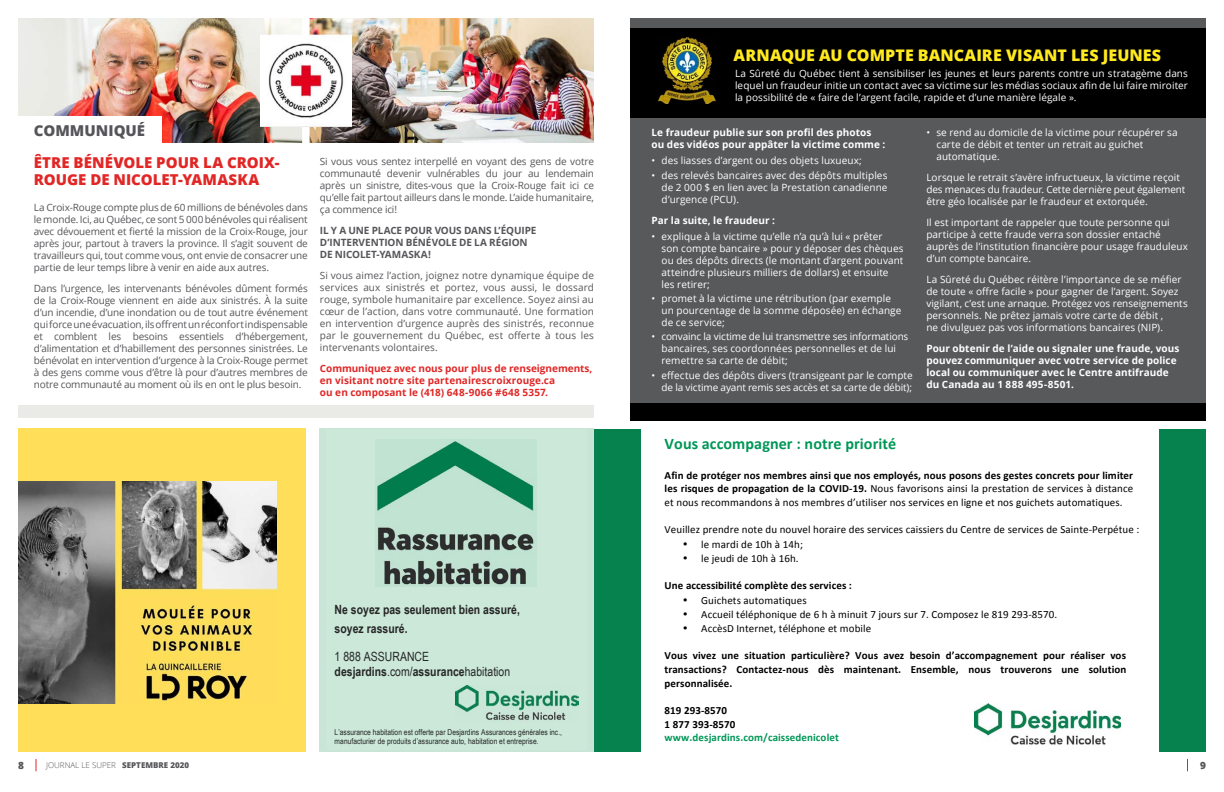
<style>
.page{position:relative;width:1224px;height:792px;background:#fff}
.page>*{position:absolute;margin:0;border:0;box-sizing:border-box;transform-origin:0 0}
.t1{font:700 16.1px "Calibri";letter-spacing:.005em;color:#009757}
.t2{font:800 16px "Open Sans";letter-spacing:.005em;color:#ffe91f}
.t3{font:800 15px/17px "Open Sans";letter-spacing:.005em;color:#e12726}
.t4{font:800 15px "Open Sans";letter-spacing:.005em;color:#56565a}
.t5{font:12.7px/14.7px "Arial Narrow";letter-spacing:.005em;color:#262626}
.t6{font:700 12.7px/19.1px "Arial Narrow";color:#262626}
.t7{font:11px/13.7px "Calibri";letter-spacing:.01em;color:#000;text-align:justify}
.t8{font:700 11px/13.7px "Calibri";letter-spacing:.01em;color:#000;text-align:justify}
.t9{font:700 11px "Calibri";letter-spacing:.01em;color:#009757}
.t10{font:10px/12px "Open Sans";letter-spacing:.005em;color:#fff}
.t11{font:10px/12px "Open Sans";letter-spacing:-.015em;color:#56565a;text-align:justify}
.t12{font:700 10px/12px "Open Sans";letter-spacing:.005em;color:#fff}
.t13{font:700 10px/12px "Open Sans";letter-spacing:.005em;color:#e12726}
.t14{font:700 10px/12px "Open Sans";letter-spacing:-.01em;color:#56565a}
.t15{font:800 10px "Open Sans";color:#56565a}
.t16{font:8.1px/9.2px "Arial Narrow";letter-spacing:.005em;color:#262626}
.t17{font:300 8px "Open Sans";color:#56565a}
.s1{font-weight:700}
.s2{font-weight:800}
</style>
<div class="page">
<img style="left:18px;top:18px;width:284px;height:125px">
<img style="left:310px;top:18px;width:284px;height:125px">
<img style="left:261px;top:35px;width:90px;height:91px">
<div style="left:18px;top:405px;width:576px;height:13px;background:#eaebe6"></div>
<div style="left:630px;top:18px;width:576px;height:395px;background:#58595b"></div>
<div style="left:630px;top:28px;width:576px;height:89px;background:#000"></div>
<div style="left:630px;top:403px;width:576px;height:18px;background:#000"></div>
<img style="left:658px;top:37px;width:58px;height:67px">
<div style="left:0;top:116px;width:162px;height:29px;background:#fff"></div>
<div style="left:18px;top:428px;width:288px;height:323px;background:#ffde59"></div>
<img style="left:18px;top:481px;width:259px;height:222px">
<div style="left:320px;top:428px;width:274px;height:323px;background:#cae4d7"></div>
<img style="left:456px;top:685px;width:122px;height:35px">
<img style="left:376px;top:439px;width:161px;height:147px">
<img style="left:975px;top:704px;width:146px;height:41px">
<div style="left:1160px;top:429px;width:46px;height:322px;background:#06824f"></div>
<div style="left:594px;top:429px;width:46px;height:322px;background:#06824f"></div>
<svg style="left:36px;top:759px;width:1px;height:12px"></svg>
<svg style="left:1187px;top:759px;width:1px;height:12px"></svg>
<h3 class="t4" style="left:34px;top:119px;width:113px">COMMUNIQUÉ</h3>
<h3 class="t3" style="left:34px;top:154px;width:247px">ÊTRE BÉNÉVOLE POUR LA CROIX-<br>ROUGE DE NICOLET-YAMASKA</h3>
<p class="t11" style="left:34px;top:201px;width:276px">La Croix-Rouge compte plus de 60 millions de bénévoles dans le monde. Ici, au Québec, ce sont 5 000 bénévoles qui réalisent avec dévouement et fierté la mission de la Croix-Rouge, jour après jour, partout à travers la province. Il s’agit souvent de travailleurs qui, tout comme vous, ont envie de consacrer une partie de leur temps libre à venir en aide aux autres.</p>
<p class="t11" style="left:34px;top:282px;width:276px">Dans l’urgence, les intervenants bénévoles dûment formés de la Croix-Rouge viennent en aide aux sinistrés. À la suite d’un incendie, d’une inondation ou de tout autre événement qui force une évacuation, ils offrent un réconfort indispensable et comblent les besoins essentiels d’hébergement, d’alimentation et d’habillement des personnes sinistrées. Le bénévolat en intervention d’urgence à la Croix-Rouge permet à des gens comme vous d’être là pour d’autres membres de notre communauté au moment où ils en ont le plus besoin.</p>
<p class="t11" style="left:320px;top:155px;width:276px">Si vous vous sentez interpellé en voyant des gens de votre communauté devenir vulnérables du jour au lendemain après un sinistre, dites-vous que la Croix-Rouge fait ici ce qu’elle fait partout ailleurs dans le monde. L’aide humanitaire, ça commence ici!</p>
<p class="t14" style="left:320px;top:224px;width:218px">IL Y A UNE PLACE POUR VOUS DANS L’ÉQUIPE<br>D’INTERVENTION BÉNÉVOLE DE LA RÉGION<br>DE NICOLET-YAMASKA!</p>
<p class="t11" style="left:320px;top:269px;width:276px">Si vous aimez l’action, joignez notre dynamique équipe de services aux sinistrés et portez, vous aussi, le dossard rouge, symbole humanitaire par excellence. Soyez ainsi au cœur de l’action, dans votre communauté. Une formation en intervention d’urgence auprès des sinistrés, reconnue par le gouvernement du Québec, est offerte à tous les intervenants volontaires.</p>
<p class="t13" style="left:320px;top:362px;width:274px">Communiquez avec nous pour plus de renseignements, en visitant notre site partenairescroixrouge.ca<br>ou en composant le (418) 648-9066 #648 5357.</p>
<p class="t6" style="left:335px;top:599px;width:187px">Ne soyez pas seulement bien assuré, soyez rassuré.</p>
<p class="t5" style="left:335px;top:649px;width:177px">1 888 ASSURANCE <span class="s1">desjardins</span>.com/<span class="s1">assurance</span>habitation</p>
<p class="t16" style="left:335px;top:727px;width:229px">L’assurance habitation est offerte par Desjardins Assurances générales inc., manufacturier de produits d’assurance auto, habitation et entreprise.</p>
<h2 class="t2" style="left:734px;top:43px;width:429px">ARNAQUE AU COMPTE BANCAIRE VISANT LES JEUNES</h2>
<p class="t10" style="left:735px;top:67px;width:454px;text-align:justify">La Sûreté du Québec tient à sensibiliser les jeunes et leurs parents contre un stratagème dans lequel un fraudeur initie un contact avec sa victime sur les médias sociaux afin de lui faire miroiter la possibilité de « faire de l’argent facile, rapide et d’une manière légale ».</p>
<p class="t12" style="left:652px;top:126px;width:235px">Le fraudeur publie sur son profil des photos ou des vidéos pour appâter la victime comme :</p>
<p class="t10" style="left:652px;top:155px;width:212px">• des liasses d’argent ou des objets luxueux;</p>
<p class="t10" style="left:662px;top:169px;width:227px;text-align:justify;text-indent:-10px">• des relevés bancaires avec des dépôts multiples de 2 000 $ en lien avec la Prestation canadienne d’urgence (PCU).</p>
<p class="t12" style="left:652px;top:214px;width:125px">Par la suite, le fraudeur :</p>
<p class="t10" style="left:662px;top:230px;width:243px;text-indent:-10px">• explique à la victime qu’elle n’a qu’à lui « prêter<br>son compte bancaire » pour y déposer des chèques ou des dépôts directs (le montant d’argent pouvant atteindre plusieurs milliers de dollars) et ensuite les retirer;</p>
<p class="t10" style="left:662px;top:292px;width:241px;text-indent:-10px">• promet à la victime une rétribution (par exemple un pourcentage de la somme déposée) en échange de ce service;</p>
<p class="t10" style="left:662px;top:331px;width:248px;text-indent:-10px">• convainc la victime de lui transmettre ses informations bancaires, ses coordonnées personnelles et de lui remettre sa carte de débit;</p>
<p class="t10" style="left:652px;top:369px;width:263px;text-align:right">• effectue des dépôts divers (transigeant par le compte de la victime ayant remis ses accès et sa carte de débit);</p>
<p class="t10" style="left:936px;top:126px;width:243px;text-indent:-10px">• se rend au domicile de la victime pour récupérer sa carte de débit et tenter un retrait au guichet automatique.</p>
<p class="t10" style="left:926px;top:171px;width:261px">Lorsque le retrait s’avère infructueux, la victime reçoit des menaces du fraudeur. Cette dernière peut également être géo localisée par le fraudeur et extorquée.</p>
<p class="t10" style="left:926px;top:216px;width:263px">Il est important de rappeler que toute personne qui participe à cette fraude verra son dossier entaché auprès de l’institution financière pour usage frauduleux d’un compte bancaire.</p>
<p class="t10" style="left:926px;top:273px;width:263px">La Sûreté du Québec réitère l’importance de se méfier de toute « offre facile » pour gagner de l’argent. Soyez vigilant, c’est une arnaque. Protégez vos renseignements personnels. Ne prêtez jamais votre carte de débit ,<br>ne divulguez pas vos informations bancaires (NIP).</p>
<p class="t12" style="left:926px;top:342px;width:255px">Pour obtenir de l’aide ou signaler une fraude, vous pouvez communiquer avec votre service de police local ou communiquer avec le Centre antifraude du Canada au 1 888 495-8501.</p>
<h1 class="t1" style="left:665px;top:433px;width:233px">Vous accompagner : notre priorité</h1>
<p class="t7" style="left:665px;top:468px;width:470px"><span class="s1">Afin de protéger nos membres ainsi que nos employés, nous posons des gestes concrets pour limiter les risques de propagation de la COVID-19.</span> Nous favorisons ainsi la prestation de services à distance et nous recommandons à nos membres d’utiliser nos services en ligne et nos guichets automatiques.</p>
<p class="t7" style="left:665px;top:523px;width:476px">Veuillez prendre note du nouvel horaire des services caissiers du Centre de services de Sainte-Perpétue :</p>
<p class="t7" style="left:683px;top:537px;width:122px">• le mardi de 10h à 14h;</p>
<p class="t7" style="left:683px;top:551px;width:117px">• le jeudi de 10h à 16h.</p>
<p class="t8" style="left:665px;top:579px;width:189px">Une accessibilité complète des services :</p>
<p class="t7" style="left:683px;top:593px;width:125px">• Guichets automatiques</p>
<p class="t7" style="left:683px;top:607px;width:376px">• Accueil téléphonique de 6 h à minuit 7 jours sur 7. Composez le 819 293-8570.</p>
<p class="t7" style="left:683px;top:622px;width:190px">• AccèsD Internet, téléphone et mobile</p>
<p class="t8" style="left:665px;top:649px;width:463px">Vous vivez une situation particulière? Vous avez besoin d’accompagnement pour réaliser vos transactions? Contactez-nous dès maintenant. Ensemble, nous trouverons une solution personnalisée.</p>
<p class="t8" style="left:665px;top:704px;width:72px">819 293-8570<br>1 877 393-8570</p>
<p class="t9" style="left:665px;top:731px;width:176px">www.desjardins.com/caissedenicolet</p>
<p class="t15" style="left:18px;top:758px;width:7px">8</p>
<p class="t17" style="left:46px;top:760px;width:145px">JOURNAL LE SUPER <span class="s2">SEPTEMBRE 2020</span></p>
<p class="t15" style="left:1200px;top:758px;width:7px">9</p>
</div>
